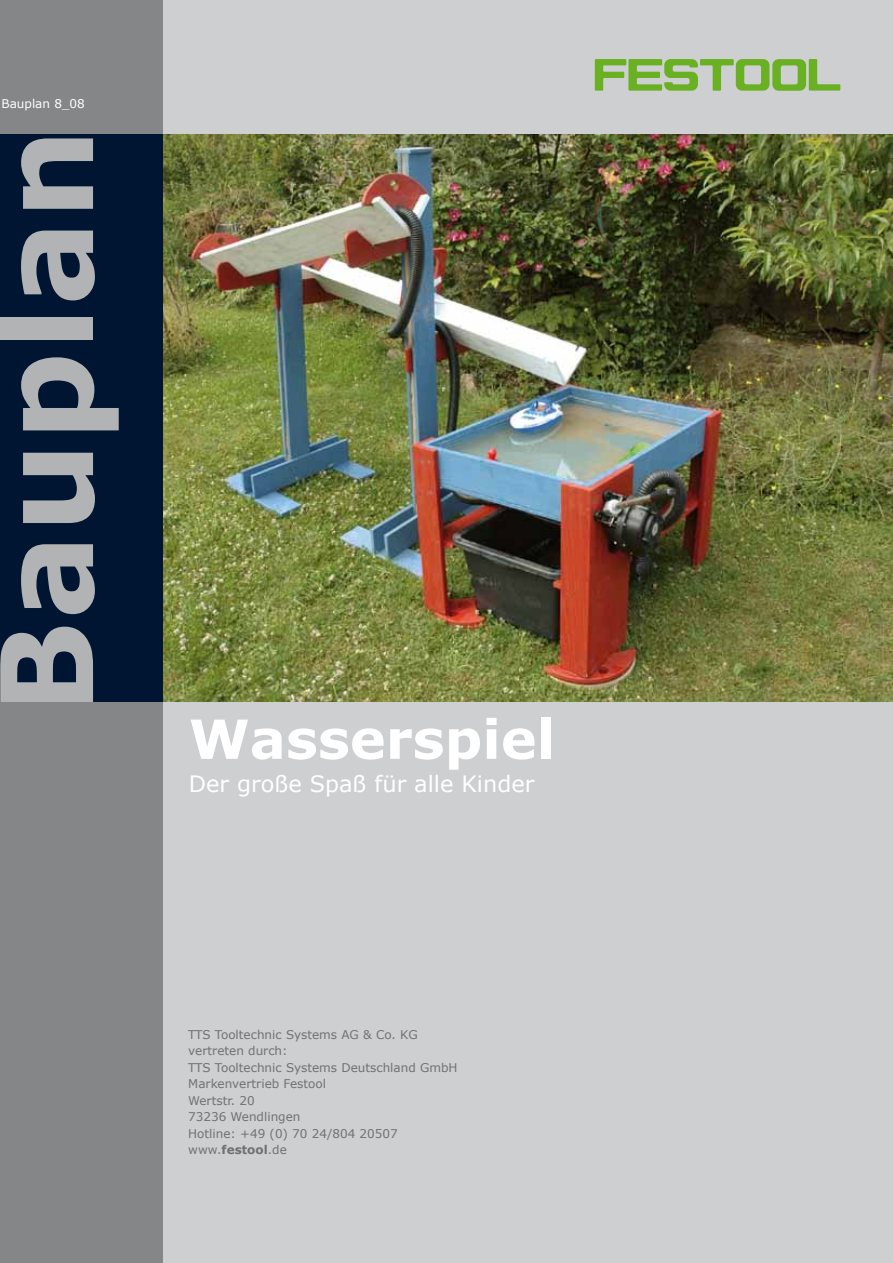
<style>
.page{position:relative;width:893px;height:1263px;background:#cecfd0}
.page>*{position:absolute;margin:0;border:0;box-sizing:border-box;transform-origin:0 0}
.t1{font:700 127.65px "Verdana";letter-spacing:.01em;color:#b1b3b4}
.t2{font:700 54px "Verdana";color:#fff}
.t3{font:22.5px "Verdana";color:#fff}
.t4{font:12px/16.5px "Verdana";color:#707172}
.t5{font:12px "Verdana";color:#fff}
.s1{font-weight:700}
</style>
<div class="page">
<div style="left:0;top:0;width:163px;height:1263px;background:#848687"></div>
<img style="left:163px;top:134px;width:730px;height:568px">
<svg style="left:595px;top:59px;width:245px;height:32px"></svg>
<div style="left:0;top:134px;width:163px;height:568px;background:#001531"></div>
<p class="t5" style="left:2px;top:96px;width:85px">Bauplan 8_08</p>
<h1 class="t1" style="left:-35px;top:718px;width:591px;rotate:-90deg">Bauplan</h1>
<h2 class="t2" style="left:189px;top:705px;width:368px">Wasserspiel</h2>
<h3 class="t3" style="left:189px;top:769px;width:347px">Der große Spaß für alle Kinder</h3>
<p class="t4" style="left:188px;top:1026px;width:271px">TTS Tooltechnic Systems AG &amp; Co. KG vertreten durch:<br>TTS Tooltechnic Systems Deutschland GmbH<br>Markenvertrieb Festool<br>Wertstr. 20<br>73236 Wendlingen<br>Hotline: +49 (0) 70 24/804 20507 www.<span class="s1">festool</span>.de</p>
</div>
